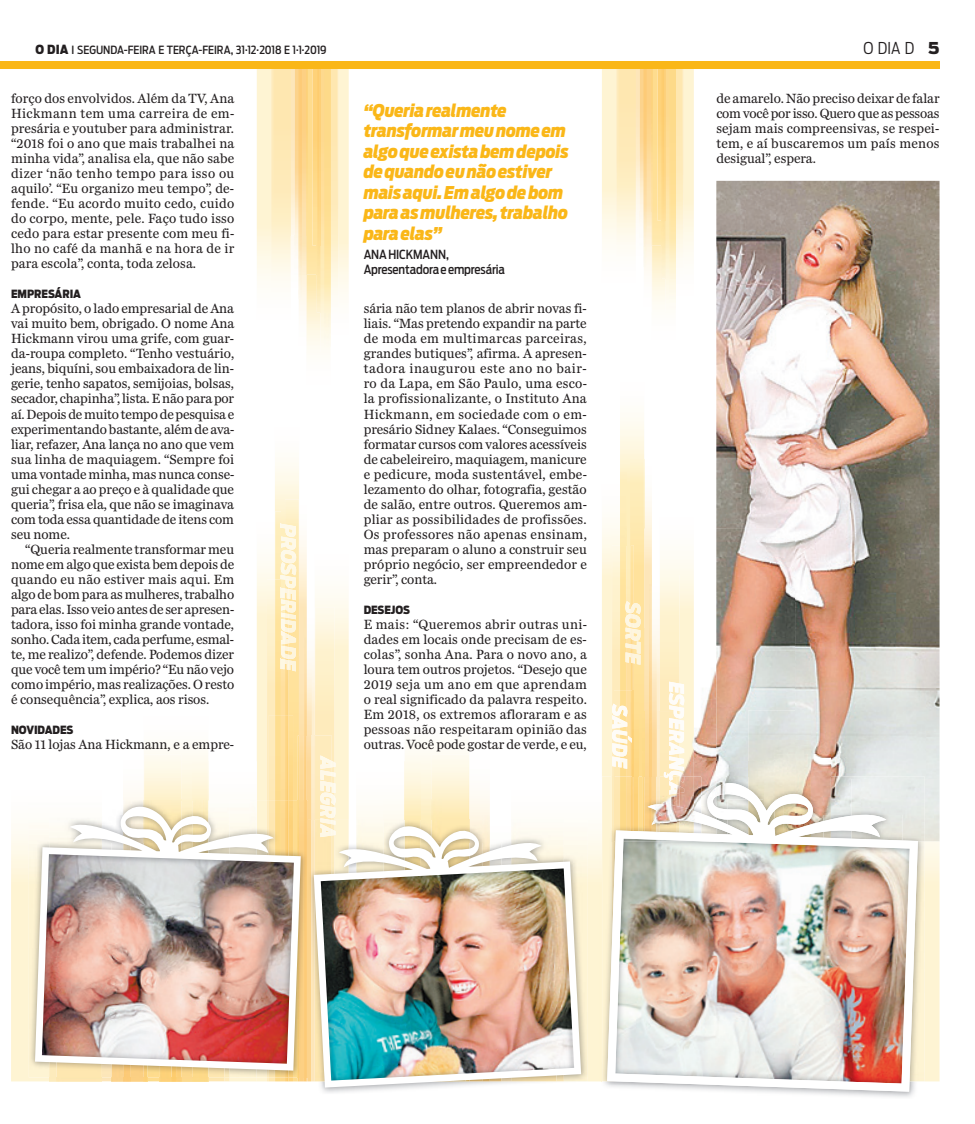
<style>
.page{position:relative;width:975px;height:1124px;background:#fff}
.page>*{position:absolute;margin:0;border:0;box-sizing:border-box;transform-origin:0 0}
.t1{font:italic 900 17.5px/20.5px "Antenna Cond";letter-spacing:-.01em;color:#fab718}
.t2{font:300 16.25px "Antenna Cond";color:#231f20}
.t3{font:13.75px/15px "Miller Daily Two";letter-spacing:-.005em;color:#231f20;text-align:justify}
.t4{font:500 12.5px/14.6px "Antenna Cond";letter-spacing:-.01em;color:#231f20}
.t5{font:500 11.25px "Antenna Cond";letter-spacing:-.005em;color:#231f20}
.t6{font:900 11.25px "Antenna Cond";letter-spacing:-.005em;color:#231f20}
.s1{font-weight:900;font-size:12.5px}
.s2{font-family:"Antenna";font-weight:900}
</style>
<div class="page">
<img style="left:716px;top:181px;width:223px;height:598px">
<img style="left:257px;top:552px;width:24px;height:529px">
<img style="left:267px;top:579px;width:8px;height:502px">
<img style="left:269px;top:715px;width:12px;height:366px">
<img style="left:296px;top:535px;width:11px;height:121px">
<img style="left:288px;top:656px;width:23px;height:425px">
<img style="left:275px;top:462px;width:24px;height:117px">
<img style="left:281px;top:671px;width:6px;height:410px">
<img style="left:287px;top:671px;width:1px;height:44px">
<img style="left:287px;top:715px;width:6px;height:366px">
<img style="left:307px;top:643px;width:8px;height:92px">
<img style="left:304px;top:607px;width:3px;height:49px">
<img style="left:298px;top:735px;width:1px;height:346px">
<img style="left:315px;top:593px;width:33px;height:226px">
<img style="left:315px;top:607px;width:19px;height:212px">
<img style="left:644px;top:460px;width:8px;height:68px">
<img style="left:208px;top:761px;width:50px;height:320px">
<img style="left:208px;top:1077px;width:16px;height:4px">
<img style="left:144px;top:751px;width:64px;height:48px">
<img style="left:192px;top:761px;width:16px;height:38px">
<img style="left:147px;top:1077px;width:13px;height:4px">
<svg style="left:160px;top:1077px;width:32px;height:4px"></svg>
<svg style="left:111px;top:1077px;width:36px;height:4px"></svg>
<svg style="left:49px;top:1077px;width:7px;height:4px"></svg>
<img style="left:810px;top:754px;width:20px;height:20px">
<img style="left:795px;top:710px;width:15px;height:64px">
<img style="left:924px;top:779px;width:15px;height:302px">
<img style="left:441px;top:776px;width:49px;height:43px">
<img style="left:404px;top:751px;width:65px;height:48px">
<svg style="left:482px;top:815px;width:8px;height:4px"></svg>
<img style="left:307px;top:1081px;width:280px;height:12px">
<img style="left:307px;top:819px;width:7px;height:262px">
<img style="left:581px;top:819px;width:6px;height:262px">
<img style="left:314px;top:819px;width:267px;height:268px">
<img style="left:224px;top:800px;width:84px;height:277px">
<img style="left:172px;top:1070px;width:52px;height:7px">
<img style="left:147px;top:1070px;width:25px;height:7px">
<img style="left:102px;top:1070px;width:45px;height:7px">
<img style="left:29px;top:803px;width:20px;height:274px">
<img style="left:56px;top:1070px;width:46px;height:7px">
<img style="left:307px;top:819px;width:1px;height:258px">
<img style="left:35px;top:799px;width:266px;height:271px">
<img style="left:602px;top:776px;width:5px;height:305px">
<img style="left:917px;top:841px;width:7px;height:240px">
<img style="left:601px;top:806px;width:1px;height:275px">
<img style="left:607px;top:774px;width:310px;height:317px">
<svg style="left:320px;top:755px;width:15px;height:80px"></svg>
<img style="left:320px;top:823px;width:12px;height:14px">
<svg style="left:281px;top:523px;width:15px;height:148px;background:#fdf2d3"></svg>
<img style="left:324px;top:68px;width:24px;height:278px">
<img style="left:330px;top:68px;width:8px;height:244px">
<img style="left:330px;top:68px;width:6px;height:177px">
<img style="left:299px;top:274px;width:18px;height:38px">
<img style="left:299px;top:68px;width:18px;height:206px">
<img style="left:306px;top:312px;width:24px;height:38px">
<img style="left:317px;top:68px;width:7px;height:244px">
<svg style="left:317px;top:245px;width:1px;height:29px"></svg>
<img style="left:312px;top:68px;width:6px;height:177px">
<img style="left:291px;top:235px;width:8px;height:63px">
<img style="left:299px;top:274px;width:2px;height:25px">
<img style="left:306px;top:68px;width:2px;height:167px">
<img style="left:291px;top:68px;width:8px;height:167px">
<img style="left:299px;top:68px;width:2px;height:167px">
<img style="left:257px;top:68px;width:14px;height:213px">
<img style="left:271px;top:68px;width:20px;height:215px">
<img style="left:669px;top:68px;width:24px;height:235px">
<img style="left:675px;top:68px;width:8px;height:210px">
<img style="left:675px;top:68px;width:6px;height:152px">
<img style="left:644px;top:245px;width:18px;height:33px">
<img style="left:643px;top:68px;width:19px;height:177px">
<img style="left:651px;top:278px;width:24px;height:27px">
<img style="left:662px;top:68px;width:7px;height:210px">
<svg style="left:662px;top:220px;width:1px;height:25px"></svg>
<img style="left:657px;top:68px;width:6px;height:152px">
<img style="left:635px;top:212px;width:8px;height:30px">
<img style="left:643px;top:245px;width:3px;height:21px">
<img style="left:651px;top:68px;width:1px;height:144px">
<img style="left:635px;top:68px;width:8px;height:144px">
<img style="left:643px;top:68px;width:3px;height:144px">
<img style="left:602px;top:68px;width:14px;height:176px">
<img style="left:616px;top:68px;width:19px;height:181px">
<div style="left:0;top:61px;width:939px;height:7px;background:#fab718"></div>
<img style="left:693px;top:560px;width:23px;height:216px">
<img style="left:716px;top:528px;width:79px;height:233px">
<img style="left:612px;top:545px;width:8px;height:296px">
<img style="left:614px;top:690px;width:6px;height:86px">
<img style="left:630px;top:528px;width:22px;height:100px">
<img style="left:633px;top:628px;width:16px;height:155px">
<img style="left:620px;top:528px;width:10px;height:255px">
<img style="left:630px;top:545px;width:3px;height:238px">
<img style="left:632px;top:664px;width:1px;height:26px">
<img style="left:632px;top:690px;width:6px;height:86px">
<img style="left:652px;top:624px;width:7px;height:87px">
<img style="left:649px;top:575px;width:3px;height:53px">
<img style="left:649px;top:628px;width:7px;height:83px">
<img style="left:643px;top:711px;width:1px;height:72px">
<img style="left:649px;top:711px;width:14px;height:72px">
<img style="left:660px;top:556px;width:33px;height:220px">
<img style="left:659px;top:575px;width:20px;height:201px">
<img style="left:701px;top:761px;width:47px;height:15px">
<img style="left:748px;top:710px;width:47px;height:66px">
<img style="left:774px;top:754px;width:21px;height:29px">
<img style="left:684px;top:776px;width:79px;height:7px">
<img style="left:763px;top:776px;width:11px;height:7px">
<svg style="left:795px;top:803px;width:13px;height:12px"></svg>
<img style="left:615px;top:783px;width:180px;height:58px">
<svg style="left:612px;top:703px;width:20px;height:65px"></svg>
<svg style="left:625px;top:601px;width:15px;height:63px"></svg>
<svg style="left:663px;top:681px;width:21px;height:112px"></svg>
<img style="left:669px;top:780px;width:7px;height:14px">
<p class="t5" style="left:35px;top:43px;width:293px"><span class="s1">O DIA</span> I SEGUNDA-FEIRA E TERÇA-FEIRA, 31.12.2018 E 1.1.2019</p>
<p class="t2" style="left:863px;top:38px;width:77px">O DIA D <span class="s2">5</span></p>
<p class="t3" style="left:11px;top:91px;width:225px">forço dos envolvidos. Além da TV, Ana Hickmann tem uma carreira de em&shy;presária e youtuber para administrar. “2018 foi o ano que mais trabalhei na minha vida”, analisa ela, que não sabe dizer ‘não tenho tempo para isso ou aquilo’. “Eu organizo meu tempo”, de&shy;fende. “Eu acordo muito cedo, cuido do corpo, mente, pele. Faço tudo isso cedo para estar presente com meu fi&shy;lho no café da manhã e na hora de ir para escola”, conta, toda zelosa.</p>
<p class="t6" style="left:11px;top:287px;width:72px">EMPRESÁRIA</p>
<p class="t3" style="left:11px;top:301px;width:225px">A propósito, o lado empresarial de Ana vai muito bem, obrigado. O nome Ana Hickmann virou uma grife, com guar&shy;da-roupa completo. “Tenho vestuário, jeans, biquíni, sou embaixadora de lin&shy;gerie, tenho sapatos, semijoias, bolsas, secador, chapinha”, lista. E não para por aí. Depois de muito tempo de pesquisa e experimentando bastante, além de ava&shy;liar, refazer, Ana lança no ano que vem sua linha de maquiagem. “Sempre foi uma vontade minha, mas nunca conse&shy;gui chegar a ao preço e à qualidade que queria”, frisa ela, que não se imaginava com toda essa quantidade de itens com seu nome.</p>
<p class="t3" style="left:11px;top:541px;width:225px;text-indent:14px">“Queria realmente transformar meu nome em algo que exista bem depois de quando eu não estiver mais aqui. Em algo de bom para as mulheres, trabalho para elas. Isso veio antes de ser apresen&shy;tadora, isso foi minha grande vontade, sonho. Cada item, cada perfume, esmal&shy;te, me realizo”, defende. Podemos dizer que você tem um império? “Eu não vejo como império, mas realizações. O resto é consequência”, explica, aos risos.</p>
<p class="t6" style="left:11px;top:722px;width:64px">NOVIDADES</p>
<p class="t3" style="left:11px;top:736px;width:224px">São 11 lojas Ana Hickmann, e a empre-</p>
<p class="t3" style="left:716px;top:91px;width:225px">de amarelo. Não preciso deixar de falar com você por isso. Quero que as pessoas sejam mais compreensivas, se respei&shy;tem, e aí buscaremos um país menos desigual”, espera.</p>
<p class="t1" style="left:363px;top:100px;width:206px">“Queria realmente transformar meu nome em algo que exista bem depois de quando eu não estiver mais aqui. Em algo de bom para as mulheres, trabalho para elas”</p>
<p class="t4" style="left:363px;top:247px;width:143px">ANA HICKMANN,<br>Apresentadora e empresária</p>
<p class="t3" style="left:363px;top:301px;width:225px">sária não tem planos de abrir novas fi&shy;liais. “Mas pretendo expandir na parte de moda em multimarcas parceiras, grandes butiques”, afirma. A apresen&shy;tadora inaugurou este ano no bair&shy;ro da Lapa, em São Paulo, uma esco&shy;la profissionalizante, o Instituto Ana Hickmann, em sociedade com o em&shy;presário Sidney Kalaes. “Conseguimos formatar cursos com valores acessíveis de cabeleireiro, maquiagem, manicure e pedicure, moda sustentável, embe&shy;lezamento do olhar, fotografia, gestão de salão, entre outros. Queremos am&shy;pliar as possibilidades de profissões.<br>Os professores não apenas ensinam, mas preparam o aluno a construir seu próprio negócio, ser empreendedor e gerir”, conta.</p>
<p class="t6" style="left:363px;top:602px;width:48px">DESEJOS</p>
<p class="t3" style="left:363px;top:616px;width:225px">E mais: “Queremos abrir outras uni&shy;dades em locais onde precisam de es&shy;colas”, sonha Ana. Para o novo ano, a loura tem outros projetos. “Desejo que 2019 seja um ano em que aprendam o real significado da palavra respeito.<br>Em 2018, os extremos afloraram e as pessoas não respeitaram opinião das outras. Você pode gostar de verde, e eu,</p>
</div>
